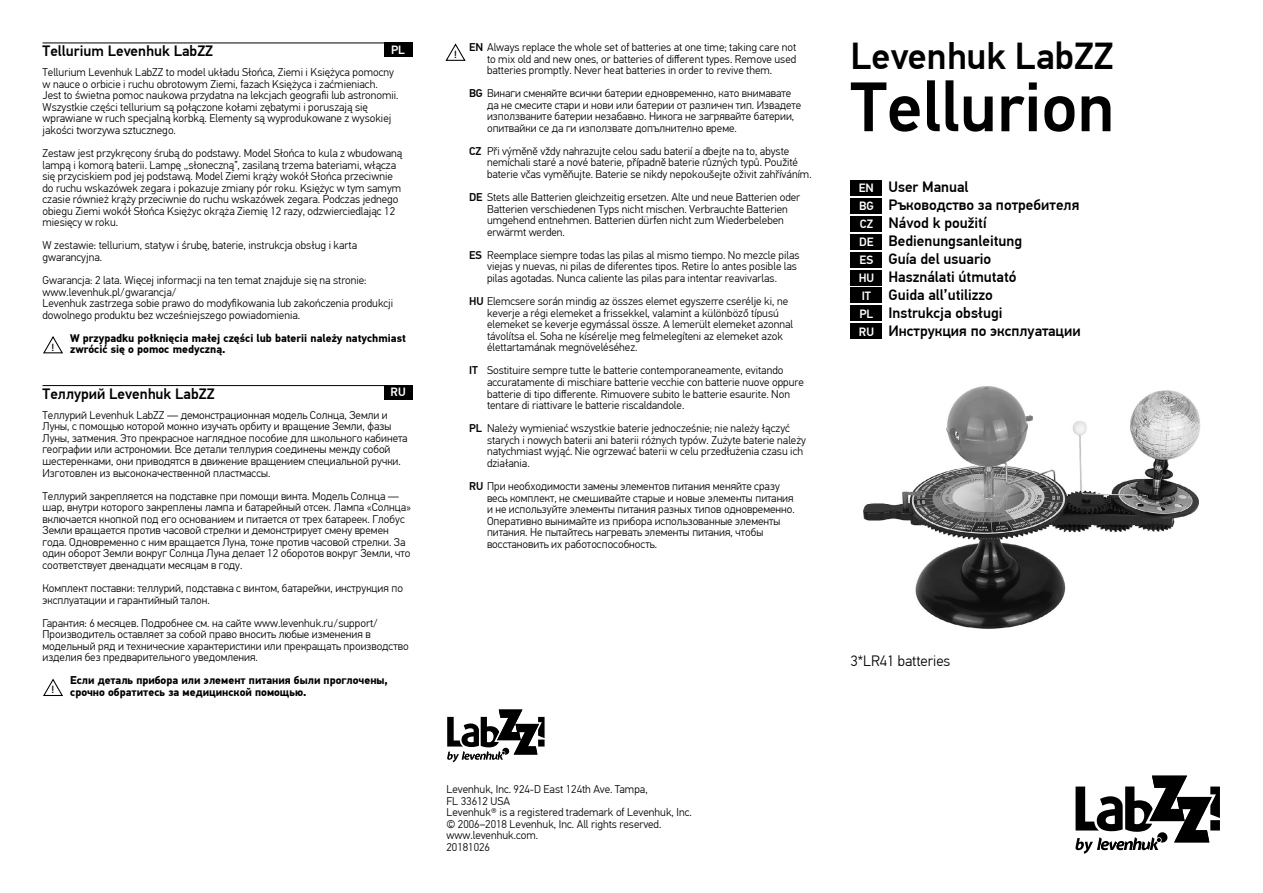
<style>
.page{position:relative;width:1263px;height:893px;background:#fff}
.page>*{position:absolute;margin:0;border:0;box-sizing:border-box;transform-origin:0 0}
.t1{font:500 70.05px "PF Din Text Pro";color:#000}
.t2{font:500 37.5px "PF Din Text Pro";color:#000}
.t3{font:500 15px/18px "PF Din Text Pro";color:#000}
.t4{font:300 15px "PF Din Text Pro";color:#000}
.t5{font:500 12px/18px "PF Din Text Pro";color:#fff}
.t6{font:300 11.25px/11.6px "PF Din Text Pro";color:#000}
.t7{font:700 11.25px/11.6px "PF Din Text Pro";color:#000}
.t8{font:500 10.35px "PF Din Text Pro";color:#000}
.s1{font-weight:500}
</style>
<div class="page">
<img style="left:863px;top:386px;width:337px;height:243px">
<div style="left:850px;top:180px;width:32px;height:15px;background:#000"></div>
<div style="left:850px;top:198px;width:32px;height:15px;background:#000"></div>
<div style="left:850px;top:216px;width:32px;height:15px;background:#000"></div>
<div style="left:850px;top:234px;width:32px;height:15px;background:#000"></div>
<div style="left:850px;top:252px;width:32px;height:15px;background:#000"></div>
<div style="left:850px;top:270px;width:32px;height:15px;background:#000"></div>
<div style="left:850px;top:288px;width:32px;height:15px;background:#000"></div>
<div style="left:850px;top:306px;width:32px;height:15px;background:#000"></div>
<div style="left:850px;top:324px;width:32px;height:15px;background:#000"></div>
<svg style="left:1075px;top:776px;width:145px;height:78px"></svg>
<svg style="left:447px;top:709px;width:98px;height:53px"></svg>
<hr style="left:43px;top:43px;width:369px;height:1px;background:#000">
<hr style="left:43px;top:385px;width:369px;height:1px;background:#000">
<div style="left:384px;top:43px;width:28px;height:14px;background:#000"></div>
<svg style="left:43px;top:336px;width:20px;height:18px"></svg>
<div style="left:384px;top:385px;width:28px;height:14px;background:#000"></div>
<svg style="left:43px;top:678px;width:20px;height:18px"></svg>
<svg style="left:445px;top:43px;width:21px;height:18px"></svg>
<h3 class="t3" style="left:43px;top:42px;width:172px">Tellurium Levenhuk LabZZ</h3>
<p class="t6" style="left:43px;top:67px;width:357px">Tellurium Levenhuk LabZZ to model układu Słońca, Ziemi i Księżyca pomocny w nauce o orbicie i ruchu obrotowym Ziemi, fazach Księżyca i zaćmieniach.<br>Jest to świetna pomoc naukowa przydatna na lekcjach geografii lub astronomii.<br>Wszystkie części tellurium są połączone kołami zębatymi i poruszają się wprawiane w ruch specjalną korbką. Elementy są wyprodukowane z wysokiej jakości tworzywa sztucznego.</p>
<p class="t6" style="left:43px;top:148px;width:361px">Zestaw jest przykręcony śrubą do podstawy. Model Słońca to kula z wbudowaną lampą i komorą baterii. Lampę „słoneczną”, zasilaną trzema bateriami, włącza się przyciskiem pod jej podstawą. Model Ziemi krąży wokół Słońca przeciwnie do ruchu wskazówek zegara i pokazuje zmiany pór roku. Księżyc w tym samym czasie również krąży przeciwnie do ruchu wskazówek zegara. Podczas jednego obiegu Ziemi wokół Słońca Księżyc okrąża Ziemię 12 razy, odzwierciedlając 12 miesięcy w roku.</p>
<p class="t6" style="left:43px;top:240px;width:316px">W zestawie: tellurium, statyw i śrubę, baterie, instrukcja obsług i karta gwarancyjna.</p>
<p class="t6" style="left:43px;top:275px;width:352px">Gwarancja: 2 lata. Więcej informacji na ten temat znajduje się na stronie: www.levenhuk.pl/gwarancja/<br>Levenhuk zastrzega sobie prawo do modyfikowania lub zakończenia produkcji dowolnego produktu bez wcześniejszego powiadomienia.</p>
<p class="t7" style="left:70px;top:332px;width:337px">W przypadku połknięcia małej części lub baterii należy natychmiast zwrócić się o pomoc medyczną.</p>
<h3 class="t3" style="left:43px;top:385px;width:174px">Tеллурий Levenhuk LabZZ</h3>
<p class="t6" style="left:43px;top:409px;width:367px">Tеллурий Levenhuk LabZZ — демонстрационная модель Солнца, Земли и Луны, с помощью которой можно изучать орбиту и вращение Земли, фазы Луны, затмения. Это прекрасное наглядное пособие для школьного кабинета географии или астрономии. Все детали теллурия соединены между собой шестеренками, они приводятся в движение вращением специальной ручки.<br>Изготовлен из высококачественной пластмассы.</p>
<p class="t6" style="left:43px;top:490px;width:370px">Tеллурий закрепляется на подставке при помощи винта. Модель Солнца — шар, внутри которого закреплены лампа и батарейный отсек. Лампа «Солнца» включается кнопкой под его основанием и питается от трех батареек. Глобус Земли вращается против часовой стрелки и демонстрирует смену времен года. Одновременно с ним вращается Луна, тоже против часовой стрелки. За один оборот Земли вокруг Солнца Луна делает 12 оборотов вокруг Земли, что соответствует двенадцати месяцам в году.</p>
<p class="t6" style="left:43px;top:583px;width:362px">Комплект поставки: теллурий, подставка с винтом, батарейки, инструкция по эксплуатации и гарантийный талон.</p>
<p class="t6" style="left:43px;top:617px;width:368px">Гарантия: 6 месяцев. Подробнее см. на сайте www.levenhuk.ru/support/ Производитель оставляет за собой право вносить любые изменения в модельный ряд и технические характеристики или прекращать производство изделия без предварительного уведомления.</p>
<p class="t7" style="left:70px;top:675px;width:319px">Если деталь прибора или элемент питания были проглочены, срочно обратитесь за медицинской помощью.</p>
<p class="t5" style="left:391px;top:41px;width:15px">PL</p>
<p class="t8" style="left:52px;top:340px;width:4px">!</p>
<p class="t5" style="left:391px;top:383px;width:17px">RU</p>
<p class="t8" style="left:52px;top:683px;width:4px">!</p>
<p class="t8" style="left:454px;top:48px;width:4px">!</p>
<p class="t6" style="left:487px;top:41px;width:311px;text-align:justify;text-indent:-18px"><span class="s1">EN</span> Always replace the whole set of batteries at one time; taking care not to mix old and new ones, or batteries of different types. Remove used batteries promptly. Never heat batteries in order to revive them.</p>
<p class="t6" style="left:487px;top:88px;width:316px;text-indent:-18px"><span class="s1">BG</span> Винаги сменяйте всички батерии едновременно, като внимавате да не смесите стари и нови или батерии от различен тип. Извадете използваните батерии незабавно. Никога не загрявайте батерии, опитвайки се да ги използвате допълнително време.</p>
<p class="t6" style="left:487px;top:145px;width:326px;text-indent:-18px"><span class="s1">CZ</span> Při výměně vždy nahrazujte celou sadu baterií a dbejte na to, abyste nemíchali staré a nové baterie, případně baterie různých typů. Použité baterie včas vyměňujte. Baterie se nikdy nepokoušejte oživit zahříváním.</p>
<p class="t6" style="left:487px;top:192px;width:315px;text-indent:-18px"><span class="s1">DE</span> Stets alle Batterien gleichzeitig ersetzen. Alte und neue Batterien oder Batterien verschiedenen Typs nicht mischen. Verbrauchte Batterien umgehend entnehmen. Batterien dürfen nicht zum Wiederbeleben erwärmt werden.</p>
<p class="t6" style="left:487px;top:249px;width:314px;text-indent:-18px"><span class="s1">ES</span> Reemplace siempre todas las pilas al mismo tiempo. No mezcle pilas viejas y nuevas, ni pilas de diferentes tipos. Retire lo antes posible las pilas agotadas. Nunca caliente las pilas para intentar reavivarlas.</p>
<p class="t6" style="left:487px;top:296px;width:308px;text-indent:-18px"><span class="s1">HU</span> Elemcsere során mindig az összes elemet egyszerre cserélje ki, ne keverje a régi elemeket a frissekkel, valamint a különböző típusú elemeket se keverje egymással össze. A lemerült elemeket azonnal távolítsa el. Soha ne kísérelje meg felmelegíteni az elemeket azok élettartamának megnöveléséhez.</p>
<p class="t6" style="left:487px;top:365px;width:319px;text-indent:-18px"><span class="s1">IT</span> Sostituire sempre tutte le batterie contemporaneamente, evitando accuratamente di mischiare batterie vecchie con batterie nuove oppure batterie di tipo differente. Rimuovere subito le batterie esaurite. Non tentare di riattivare le batterie riscaldandole.</p>
<p class="t6" style="left:487px;top:423px;width:320px;text-indent:-18px"><span class="s1">PL</span> Należy wymieniać wszystkie baterie jednocześnie; nie należy łączyć starych i nowych baterii ani baterii różnych typów. Zużyte baterie należy natychmiast wyjąć. Nie ogrzewać baterii w celu przedłużenia czasu ich działania.</p>
<p class="t6" style="left:487px;top:480px;width:309px;text-indent:-18px"><span class="s1">RU</span> При необходимости замены элементов питания меняйте сразу весь комплект, не смешивайте старые и новые элементы питания и не используйте элементы питания разных типов одновременно.<br>Оперативно вынимайте из прибора использованные элементы питания. Не пытайтесь нагревать элементы питания, чтобы восстановить их работоспособность.</p>
<p class="t6" style="left:446px;top:783px;width:247px">Levenhuk, Inc. 924-D East 124th Ave. Tampa,<br>FL 33612 USA<br>Levenhuk® is a registered trademark of Levenhuk, Inc. © 2006–2018 Levenhuk, Inc. All rights reserved. www.levenhuk.com.<br>20181026</p>
<h2 class="t2" style="left:850px;top:34px;width:265px">Levenhuk LabZZ</h2>
<h1 class="t1" style="left:850px;top:65px;width:266px">Tellurion</h1>
<p class="t5" style="left:859px;top:179px;width:17px">EN<br>BG<br>CZ<br>DE<br>ES<br>HU<br>IT<br>PL<br>RU</p>
<h3 class="t3" style="left:888px;top:178px;width:194px">User Manual<br>Ръководство за потребителя<br>Návod k použití<br>Bedienungsanleitung<br>Guía del usuario<br>Használati útmutató<br>Guida all’utilizzo<br>Instrukcja obsługi<br>Инструкция по эксплуатации</h3>
<h3 class="t4" style="left:850px;top:653px;width:101px">3*LR41 batteries</h3>
</div>
